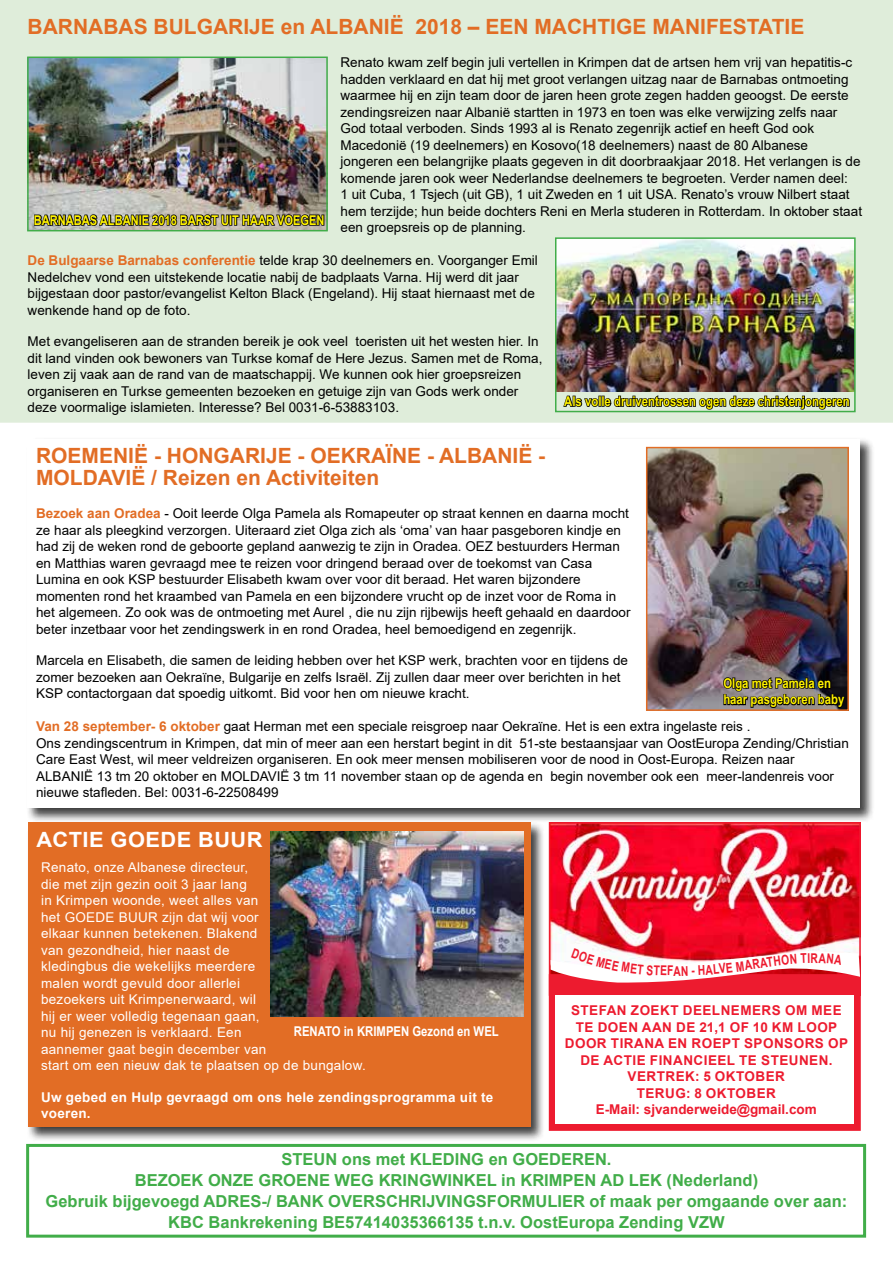
<style>
.page{position:relative;width:893px;height:1263px;background:#fff}
.page>*{position:absolute;margin:0;border:0;box-sizing:border-box;transform-origin:0 0}
.t1{font:700 21px/22.5px "Arial";color:#e26d25}
.t2{font:700 21px "Arial";letter-spacing:.02em;color:#fff;scale:1.04 1}
.t3{font:700 16.5px/21px "Arial";color:#41ad49;text-align:center}
.t4{font:13.5px/16.5px "Arial";color:#000}
.t5{font:13.5px/16.5px "Arial";letter-spacing:.02em;color:#fff}
.t6{font:700 13.5px/16.5px "Arial";color:#ed1b2f}
.t7{font:700 13.5px/16.5px "Arial";color:#fff200;scale:.84 1}
.t8{font:700 13.5px/16.5px "Arial";letter-spacing:.02em;color:#fff}
.t9{font:700 13.5px "Arial";color:#fff200;scale:.82 1}
.t10{font:700 13.5px "Arial";color:#fff;scale:.84 1}
.t11{font:700 13.5px "Arial";color:#ed1b2f;scale:.76 1}
.s1{font-weight:700;color:#e26d25}
</style>
<div class="page">
<div style="left:0;top:0;width:893px;height:423px;background:#dfedda"></div>
<div style="left:26px;top:437px;width:849px;height:386px;background:#000;opacity:.75"></div>
<div style="left:28px;top:439px;width:832px;height:369px;background:#fff"></div>
<div style="left:26px;top:1144px;width:840px;height:93px;border:3px solid #41ad49"></div>
<div style="left:26px;top:821px;width:519px;height:321px;background:#000;opacity:.75"></div>
<div style="left:28px;top:823px;width:502px;height:304px;background:#e26d25"></div>
<img style="left:30px;top:60px;width:295px;height:168px">
<div style="left:27px;top:57px;width:301px;height:174px;border:2px solid #41ad49"></div>
<img style="left:558px;top:240px;width:295px;height:151px">
<div style="left:555px;top:237px;width:301px;height:175px;border:2px solid #41ad49"></div>
<svg style="left:562px;top:389px;width:288px;height:22px;background:#7f8479"></svg>
<svg style="left:33px;top:212px;width:292px;height:27px;background:#878f81"></svg>
<img style="left:649px;top:450px;width:197px;height:258px">
<div style="left:646px;top:447px;width:203px;height:264px;border:2px solid #e26d25"></div>
<img style="left:552px;top:825px;width:306px;height:123px">
<div style="left:549px;top:822px;width:312px;height:174px;border:2px solid #ed1b2f"></div>
<div style="left:549px;top:974px;width:312px;height:157px;background:#ed1b2f;border:2px solid #ed1b2f"></div>
<div style="left:556px;top:995px;width:298px;height:129px;background:#fff"></div>
<img style="left:270px;top:832px;width:253px;height:184px">
<svg style="left:722px;top:675px;width:124px;height:34px;background:#413f42"></svg>
<svg style="left:551px;top:948px;width:309px;height:35px"></svg>
<h1 class="t1" style="left:28px;top:16px;width:778px">BARNABAS BULGARIJE en ALBANIË 2018 – EEN MACHTIGE MANIFESTATIE</h1>
<p class="t4" style="left:341px;top:54px;width:523px">Renato kwam zelf begin juli vertellen in Krimpen dat de artsen hem vrij van hepatitis-c hadden verklaard en dat hij met groot verlangen uitzag naar de Barnabas ontmoeting waarmee hij en zijn team door de jaren heen grote zegen hadden geoogst. De eerste zendingsreizen naar Albanië startten in 1973 en toen was elke verwijzing zelfs naar God totaal verboden. Sinds 1993 al is Renato zegenrijk actief en heeft God ook Macedonië (19 deelnemers) en Kosovo(18 deelnemers) naast de 80 Albanese jongeren een belangrijke plaats gegeven in dit doorbraakjaar 2018. Het verlangen is de komende jaren ook weer Nederlandse deelnemers te begroeten. Verder namen deel:<br>1 uit Cuba, 1 Tsjech (uit GB), 1 uit Zweden en 1 uit USA. Renato’s vrouw Nilbert staat hem terzijde; hun beide dochters Reni en Merla studeren in Rotterdam. In oktober staat een groepsreis op de planning.</p>
<p class="t4" style="left:28px;top:252px;width:512px"><span class="s1">De Bulgaarse Barnabas conferentie</span> telde krap 30 deelnemers en. Voorganger Emil Nedelchev vond een uitstekende locatie nabij de badplaats Varna. Hij werd dit jaar bijgestaan door pastor/evangelist Kelton Black (Engeland). Hij staat hiernaast met de wenkende hand op de foto.</p>
<p class="t4" style="left:28px;top:333px;width:516px">Met evangeliseren aan de stranden bereik je ook veel toeristen uit het westen hier. In dit land vinden ook bewoners van Turkse komaf de Here Jezus. Samen met de Roma, leven zij vaak aan de rand van de maatschappij. We kunnen ook hier groepsreizen organiseren en Turkse gemeenten bezoeken en getuige zijn van Gods werk onder deze voormalige islamieten. Interesse? Bel 0031-6-53883103.</p>
<h1 class="t1" style="left:36px;top:444px;width:511px">ROEMENIË - HONGARIJE - OEKRAÏNE - ALBANIË -<br>MOLDAVIË / Reizen en Activiteiten</h1>
<p class="t4" style="left:36px;top:505px;width:596px"><span class="s1">Bezoek aan Oradea</span> - Ooit leerde Olga Pamela als Romapeuter op straat kennen en daarna mocht ze haar als pleegkind verzorgen. Uiteraard ziet Olga zich als ‘oma’ van haar pasgeboren kindje en had zij de weken rond de geboorte gepland aanwezig te zijn in Oradea. OEZ bestuurders Herman en Matthias waren gevraagd mee te reizen voor dringend beraad over de toekomst van Casa Lumina en ook KSP bestuurder Elisabeth kwam over voor dit beraad. Het waren bijzondere momenten rond het kraambed van Pamela en een bijzondere vrucht op de inzet voor de Roma in het algemeen. Zo ook was de ontmoeting met Aurel , die nu zijn rijbewijs heeft gehaald en daardoor beter inzetbaar voor het zendingswerk in en rond Oradea, heel bemoedigend en zegenrijk.</p>
<p class="t4" style="left:36px;top:652px;width:593px">Marcela en Elisabeth, die samen de leiding hebben over het KSP werk, brachten voor en tijdens de zomer bezoeken aan Oekraïne, Bulgarije en zelfs Israël. Zij zullen daar meer over berichten in het<br>KSP contactorgaan dat spoedig uitkomt. Bid voor hen om nieuwe kracht.</p>
<p class="t4" style="left:36px;top:718px;width:814px"><span class="s1">Van 28 september- 6 oktober</span> gaat Herman met een speciale reisgroep naar Oekraïne. Het is een extra ingelaste reis .<br>Ons zendingscentrum in Krimpen, dat min of meer aan een herstart begint in dit 51-ste bestaansjaar van OostEuropa Zending/Christian Care East West, wil meer veldreizen organiseren. En ook meer mensen mobiliseren voor de nood in Oost-Europa. Reizen naar ALBANIË 13 tm 20 oktober en MOLDAVIË 3 tm 11 november staan op de agenda en begin november ook een meer-landenreis voor nieuwe stafleden. Bel: 0031-6-22508499</p>
<p class="t9" style="left:34px;top:211px;width:356px">BARNABAS ALBANIE 2018 BARST UIT HAAR VOEGEN</p>
<p class="t7" style="left:564px;top:393px;width:341px">Als volle druiventrossen ogen deze christenjongeren</p>
<p class="t7" style="left:723px;top:675px;width:146px">Olga met Pamela en haar pasgeboren baby</p>
<h1 class="t2" style="left:36px;top:824px;width:219px">ACTIE GOEDE BUUR</h1>
<p class="t5" style="left:41px;top:859px;width:326px">Renato, onze Albanese directeur,<br>die met zijn gezin ooit 3 jaar lang<br>in Krimpen woonde, weet alles van<br>het GOEDE BUUR zijn dat wij voor<br>elkaar kunnen betekenen. Blakend<br>van gezondheid, hier naast de<br>kledingbus die wekelijks meerdere<br>malen wordt gevuld door allerlei<br>bezoekers uit Krimpenerwaard, wil<br>hij er weer volledig tegenaan gaan,<br>nu hij genezen is verklaard. Een<br>aannemer gaat begin december van<br>start om een nieuw dak te plaatsen op de bungalow.</p>
<p class="t8" style="left:41px;top:1089px;width:454px">Uw gebed en Hulp gevraagd om ons hele zendingsprogramma uit te voeren.</p>
<p class="t10" style="left:294px;top:1022px;width:246px">RENATO in KRIMPEN Gezond en WEL</p>
<p class="t11" style="left:673px;top:961px;width:9px">a</p>
<p class="t11" style="left:811px;top:948px;width:7px">r</p>
<p class="t6" style="left:571px;top:1002px;width:20px">Stefan</p>
<p class="t6" style="left:631px;top:1002px;width:11px">zoekt</p>
<p class="t6" style="left:683px;top:1002px;width:11px">deelnemers</p>
<p class="t6" style="left:785px;top:1002px;width:37px">om mee</p>
<p class="t6" style="left:576px;top:1019px;width:33px">te doen</p>
<p class="t6" style="left:642px;top:1019px;width:11px">aan</p>
<p class="t6" style="left:676px;top:1019px;width:132px">de 21,1 of 10 km loop</p>
<p class="t6" style="left:565px;top:1035px;width:12px">door</p>
<p class="t6" style="left:611px;top:1035px;width:19px">Tirana</p>
<p class="t6" style="left:668px;top:1035px;width:34px">en roept</p>
<p class="t6" style="left:744px;top:1035px;width:11px">sponsors</p>
<p class="t6" style="left:828px;top:1035px;width:11px">op</p>
<p class="t6" style="left:580px;top:1052px;width:33px">de actie</p>
<p class="t6" style="left:650px;top:1052px;width:10px">financieel</p>
<p class="t6" style="left:739px;top:1052px;width:33px">te steunen</p>
<p class="t6" style="left:829px;top:1052px;width:5px">.</p>
<p class="t6" style="left:628px;top:1068px;width:20px">Vertrek</p>
<p class="t6" style="left:695px;top:1068px;width:31px">: 5 oktober</p>
<p class="t6" style="left:637px;top:1085px;width:11px">terug</p>
<p class="t6" style="left:596px;top:1085px;width:222px;text-indent:90px">: 8 oktober<br>E-Mail: sjvanderweide@gmail.com</p>
<p class="t3" style="left:46px;top:1149px;width:803px">STEUN ons met KLEDING en GOEDEREN.<br>BEZOEK ONZE GROENE WEG KRINGWINKEL in KRIMPEN AD LEK (Nederland)<br>Gebruik bijgevoegd ADRES-/ BANK OVERSCHRIJVINGSFORMULIER of maak per omgaande over aan:<br>KBC Bankrekening BE57414035366135 t.n.v. OostEuropa Zending VZW</p>
</div>
